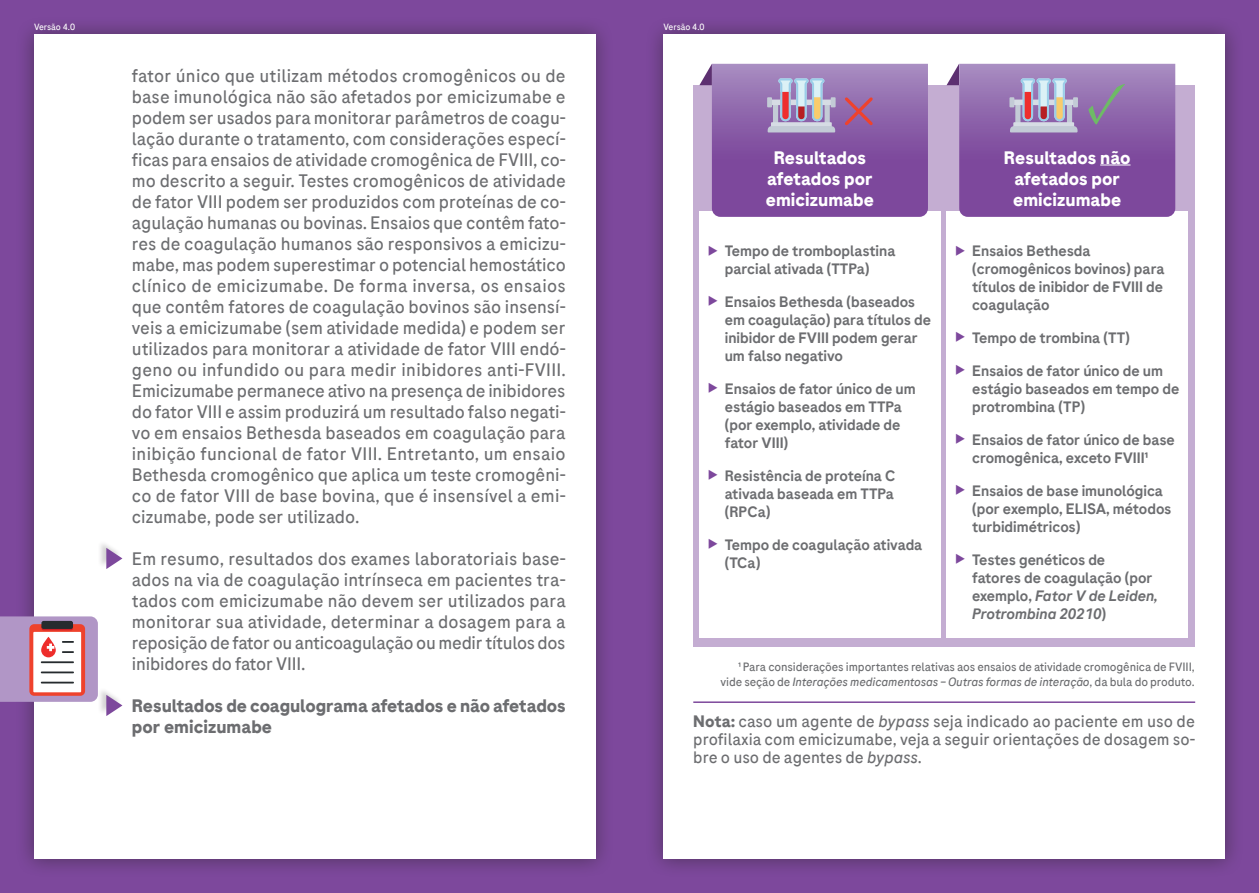
<style>
.page{position:relative;width:1259px;height:893px;background:#fff}
.page>*{position:absolute;margin:0;border:0;box-sizing:border-box;transform-origin:0 0}
.recuo{font:18px/21px "Roche Sans";letter-spacing:-.01em;color:#6c6d70;text-align:justify}
.t1{font:700 18px "Roche Sans";color:#fff}
.recuo-2{font:700 18px/21px "Roche Sans";letter-spacing:-.005em;color:#6c6d70}
.t2{font:16.5px/18px "Roche Sans";color:#6c6d70;text-align:justify}
.t3{font:500 15px/18px "Roche Sans";color:#6c6d70}
.t4{font:12px/14.4px "Roche Sans";letter-spacing:-.01em;color:#6c6d70;text-align:right}
.t5{font:9px "Roche Sans";letter-spacing:-.01em;color:#fff}
.s1{font-style:italic}
.s2{font-weight:700}
</style>
<div class="page">
<div style="left:629px;top:0;width:630px;height:893px;background:#7d489c"></div>
<div style="left:0;top:0;width:629px;height:893px;background:#7d489c"></div>
<div style="left:15px;top:15px;width:599px;height:863px;background:#231f20;opacity:.5"></div>
<div style="left:34px;top:34px;width:561px;height:825px;background:#fff"></div>
<div style="left:644px;top:15px;width:599px;height:863px;background:#231f20;opacity:.5"></div>
<div style="left:663px;top:34px;width:562px;height:825px;background:#fff"></div>
<div style="left:97px;top:539px;width:25px;height:30px;background:#231f20;opacity:.2"></div>
<svg style="left:106px;top:548px;width:16px;height:21px"></svg>
<div style="left:97px;top:686px;width:25px;height:30px;background:#231f20;opacity:.2"></div>
<svg style="left:106px;top:695px;width:16px;height:21px"></svg>
<svg style="left:0;top:616px;width:98px;height:86px"></svg>
<hr style="left:693px;top:701px;width:502px;height:2px;background:#7d489c">
<div style="left:693px;top:85px;width:502px;height:561px;background:#c4add2"></div>
<div style="left:699px;top:211px;width:241px;height:426px;background:#fff"></div>
<div style="left:946px;top:211px;width:242px;height:426px;background:#fff"></div>
<svg style="left:699px;top:64px;width:229px;height:153px;background:#9167aa"></svg>
<svg style="left:946px;top:64px;width:229px;height:153px;background:#9068ab"></svg>
<hr style="left:1100px;top:165px;width:30px;height:1px;background:#fff">
<p class="t5" style="left:34px;top:22px;width:43px">Versão 4.0</p>
<p class="t5" style="left:663px;top:22px;width:43px">Versão 4.0</p>
<p class="recuo" style="left:132px;top:65px;width:435px">fator único que utilizam métodos cromogênicos ou de base imunológica não são afetados por emicizumabe e podem ser usados para monitorar parâmetros de coagu&shy;lação durante o tratamento, com considerações especí&shy;ficas para ensaios de atividade cromogênica de FVIII, co&shy;mo descrito a seguir. Testes cromogênicos de atividade de fator VIII podem ser produzidos com proteínas de co&shy;agulação humanas ou bovinas. Ensaios que contêm fato&shy;res de coagulação humanos são responsivos a emicizu&shy;mabe, mas podem superestimar o potencial hemostático clínico de emicizumabe. De forma inversa, os ensaios que contêm fatores de coagulação bovinos são insensí&shy;veis a emicizumabe (sem atividade medida) e podem ser utilizados para monitorar a atividade de fator VIII endó&shy;geno ou infundido ou para medir inibidores anti-FVIII.<br>Emicizumabe permanece ativo na presença de inibidores do fator VIII e assim produzirá um resultado falso negati&shy;vo em ensaios Bethesda baseados em coagulação para inibição funcional de fator VIII. Entretanto, um ensaio Bethesda cromogênico que aplica um teste cromogêni&shy;co de fator VIII de base bovina, que é insensível a emi&shy;cizumabe, pode ser utilizado.</p>
<p class="recuo" style="left:132px;top:548px;width:435px">Em resumo, resultados dos exames laboratoriais base&shy;ados na via de coagulação intrínseca em pacientes tra&shy;tados com emicizumabe não devem ser utilizados para monitorar sua atividade, determinar a dosagem para a reposição de fator ou anticoagulação ou medir títulos dos inibidores do fator VIII.</p>
<p class="recuo-2" style="left:132px;top:695px;width:435px">Resultados de coagulograma afetados e não afetados por emicizumabe</p>
<p class="t1" style="left:1004px;top:146px;width:128px">Resultados não</p>
<p class="t1" style="left:1014px;top:167px;width:107px">afetados por</p>
<p class="t1" style="left:1013px;top:188px;width:110px">emicizumabe</p>
<p class="t1" style="left:773px;top:146px;width:94px">Resultados</p>
<p class="t1" style="left:767px;top:167px;width:107px">afetados por</p>
<p class="t1" style="left:766px;top:188px;width:110px">emicizumabe</p>
<p class="t3" style="left:725px;top:242px;width:172px">Tempo de tromboplastina parcial ativada (TTPa)</p>
<p class="t3" style="left:725px;top:293px;width:208px">Ensaios Bethesda (baseados em coagulação) para títulos de inibidor de FVIII podem gerar um falso negativo</p>
<p class="t3" style="left:725px;top:379px;width:192px">Ensaios de fator único de um estágio baseados em TTPa (por exemplo, atividade de fator VIII)</p>
<p class="t3" style="left:725px;top:466px;width:172px;text-align:justify">Resistência de proteína C ativada baseada em TTPa (RPCa)</p>
<p class="t3" style="left:725px;top:535px;width:199px">Tempo de coagulação ativada (TCa)</p>
<p class="t3" style="left:972px;top:242px;width:194px">Ensaios Bethesda (cromogênicos bovinos) para títulos de inibidor de FVIII de coagulação</p>
<p class="t3" style="left:972px;top:329px;width:159px">Tempo de trombina (TT)</p>
<p class="t3" style="left:972px;top:361px;width:209px">Ensaios de fator único de um estágio baseados em tempo de protrombina (TP)</p>
<p class="t3" style="left:972px;top:430px;width:204px">Ensaios de fator único de base cromogênica, exceto FVIII¹</p>
<p class="t3" style="left:972px;top:481px;width:201px">Ensaios de base imunológica (por exemplo, ELISA, métodos turbidimétricos)</p>
<p class="t3" style="left:972px;top:550px;width:187px">Testes genéticos de<br>fatores de coagulação (por exemplo, <span class="s1">Fator V de Leiden,<br>Protrombina 20210</span>)</p>
<p class="t4" style="left:720px;top:660px;width:475px">¹ Para considerações importantes relativas aos ensaios de atividade cromogênica de FVIII, vide seção de <span class="s1">Interações medicamentosas – Outras formas de interação</span>, da bula do produto.</p>
<p class="t2" style="left:693px;top:712px;width:503px"><span class="s2">Nota:</span> caso um agente de <span class="s1">bypass</span> seja indicado ao paciente em uso de profilaxia com emicizumabe, veja a seguir orientações de dosagem so&shy;bre o uso de agentes de <span class="s1">bypass</span>.</p>
</div>
